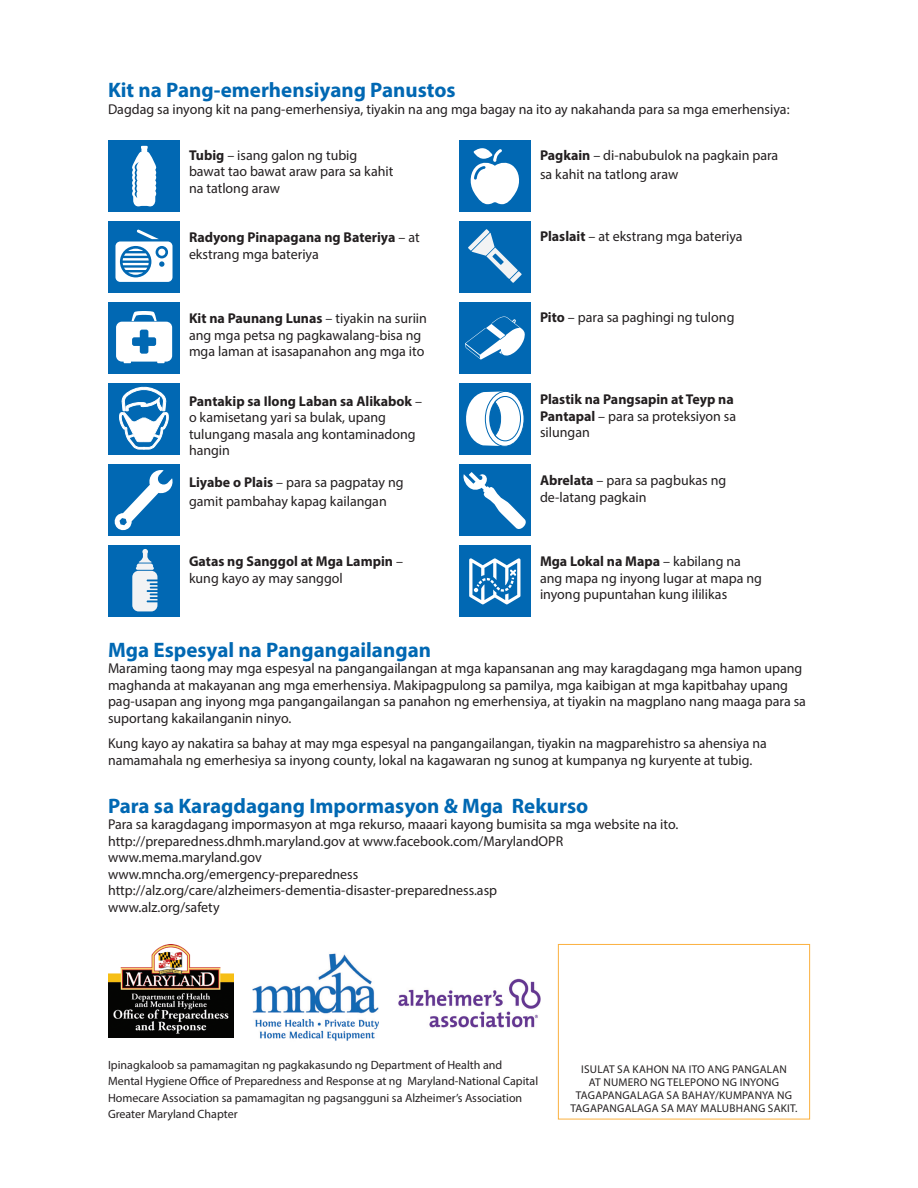
<style>
.page{position:relative;width:918px;height:1188px;background:#fff}
.page>*{position:absolute;margin:0;border:0;box-sizing:border-box;transform-origin:0 0}
.t1{font:700 21px "Myriad Pro";color:#0168b3}
.Body{font:14.25px/16.5px "Myriad Pro";color:#231f20}
.t2{font:700 14.25px/16.5px "Myriad Pro";color:#231f20}
.t3{font:12px/16.5px "Myriad Pro";color:#231f20}
.t4{font:11.25px/12.8px "Myriad Pro";letter-spacing:.02em;color:#231f20;text-align:center}
.s1{font-weight:700}
.s2{font-weight:400}
</style>
<div class="page">
<div style="left:108px;top:140px;width:72px;height:72px;background:#0168b3"></div>
<svg style="left:132px;top:146px;width:24px;height:61px"></svg>
<div style="left:459px;top:140px;width:72px;height:72px;background:#0168b3"></div>
<svg style="left:470px;top:148px;width:50px;height:56px"></svg>
<div style="left:108px;top:221px;width:72px;height:72px;background:#0168b3"></div>
<svg style="left:115px;top:230px;width:58px;height:52px"></svg>
<div style="left:459px;top:221px;width:72px;height:72px;background:#0168b3"></div>
<svg style="left:468px;top:229px;width:54px;height:54px"></svg>
<div style="left:108px;top:302px;width:72px;height:72px;background:#0168b3"></div>
<svg style="left:116px;top:311px;width:56px;height:52px"></svg>
<div style="left:459px;top:302px;width:72px;height:72px;background:#0168b3"></div>
<svg style="left:465px;top:317px;width:60px;height:43px"></svg>
<div style="left:108px;top:383px;width:72px;height:72px;background:#0168b3"></div>
<svg style="left:119px;top:386px;width:50px;height:64px"></svg>
<div style="left:459px;top:383px;width:72px;height:72px;background:#0168b3"></div>
<svg style="left:466px;top:391px;width:57px;height:55px"></svg>
<div style="left:108px;top:464px;width:72px;height:72px;background:#0168b3"></div>
<svg style="left:114px;top:470px;width:59px;height:61px"></svg>
<div style="left:459px;top:464px;width:72px;height:72px;background:#0168b3"></div>
<svg style="left:463px;top:472px;width:63px;height:57px"></svg>
<div style="left:108px;top:545px;width:72px;height:72px;background:#0168b3"></div>
<svg style="left:132px;top:549px;width:25px;height:62px"></svg>
<div style="left:459px;top:545px;width:72px;height:72px;background:#0168b3"></div>
<svg style="left:469px;top:558px;width:51px;height:46px"></svg>
<img style="left:252px;top:953px;width:126px;height:88px">
<img style="left:398px;top:978px;width:143px;height:50px">
<img style="left:108px;top:944px;width:126px;height:94px">
<div style="left:558px;top:944px;width:252px;height:175px;border:1px solid #fbb03f"></div>
<p class="t1" style="left:108px;top:77px;width:349px">Kit na Pang-emerhensiyang Panustos</p>
<p class="Body" style="left:108px;top:101px;width:683px">Dagdag sa inyong kit na pang-emerhensiya, tiyakin na ang mga bagay na ito ay nakahanda para sa mga emerhensiya:</p>
<p class="Body" style="left:189px;top:147px;width:206px"><span class="s1">Tubig</span> – isang galon ng tubig bawat tao bawat araw para sa kahit na tatlong araw</p>
<p class="t2" style="left:189px;top:229px;width:232px">Radyong Pinapagana ng Bateriya <span class="s2">– at ekstrang mga bateriya</span></p>
<p class="Body" style="left:540px;top:145px;width:240px;line-height:19.5px"><span class="s1">Pagkain</span> – di-nabubulok na pagkain para sa kahit na tatlong araw</p>
<p class="Body" style="left:540px;top:228px;width:204px"><span class="s1">Plaslait</span> – at ekstrang mga bateriya</p>
<p class="Body" style="left:189px;top:310px;width:239px"><span class="s1">Kit na Paunang Lunas</span> – tiyakin na suriin ang mga petsa ng pagkawalang-bisa ng mga laman at isasapanahon ang mga ito</p>
<p class="Body" style="left:189px;top:393px;width:235px"><span class="s1">Pantakip sa Ilong Laban sa Alikabok</span> – o kamisetang yari sa bulak, upang tulungang masala ang kontaminadong hangin</p>
<p class="Body" style="left:189px;top:472px;width:216px;line-height:19.5px"><span class="s1">Liyabe o Plais</span> – para sa pagpatay ng gamit pambahay kapag kailangan</p>
<p class="t2" style="left:189px;top:553px;width:215px">Gatas ng Sanggol at Mga Lampin <span class="s2">– kung kayo ay may sanggol</span></p>
<p class="Body" style="left:540px;top:309px;width:196px"><span class="s1">Pito</span> – para sa paghingi ng tulong</p>
<p class="t2" style="left:540px;top:391px;width:198px">Plastik na Pangsapin at Teyp na<br>Pantapal <span class="s2">– para sa proteksiyon sa silungan</span></p>
<p class="Body" style="left:540px;top:472px;width:188px"><span class="s1">Abrelata</span> – para sa pagbukas ng de-latang pagkain</p>
<p class="Body" style="left:540px;top:553px;width:224px"><span class="s1">Mga Lokal na Mapa</span> – kabilang na ang mapa ng inyong lugar at mapa ng inyong pupuntahan kung ililikas</p>
<p class="t1" style="left:108px;top:636px;width:325px">Mga Espesyal na Pangangailangan</p>
<p class="Body" style="left:108px;top:660px;width:699px">Maraming taong may mga espesyal na pangangailangan at mga kapansanan ang may karagdagang mga hamon upang maghanda at makayanan ang mga emerhensiya. Makipagpulong sa pamilya, mga kaibigan at mga kapitbahay upang pag-usapan ang inyong mga pangangailangan sa panahon ng emerhensiya, at tiyakin na magplano nang maaga para sa suportang kakailanganin ninyo.</p>
<p class="Body" style="left:108px;top:735px;width:660px">Kung kayo ay nakatira sa bahay at may mga espesyal na pangangailangan, tiyakin na magparehistro sa ahensiya na namamahala ng emerhesiya sa inyong county, lokal na kagawaran ng sunog at kumpanya ng kuryente at tubig.</p>
<p class="t1" style="left:108px;top:792px;width:482px">Para sa Karagdagang Impormasyon &amp; Mga Rekurso</p>
<p class="Body" style="left:108px;top:816px;width:572px">Para sa karagdagang impormasyon at mga rekurso, maaari kayong bumisita sa mga website na ito.</p>
<p class="Body" style="left:108px;top:832px;width:457px">http://preparedness.dhmh.maryland.gov at www.facebook.com/MarylandOPR www.mema.maryland.gov</p>
<p class="Body" style="left:108px;top:865px;width:391px">www.mncha.org/emergency-preparedness http://alz.org/care/alzheimers-dementia-disaster-preparedness.asp www.alz.org/safety</p>
<p class="t3" style="left:108px;top:1056px;width:432px">Ipinagkaloob sa pamamagitan ng pagkakasundo ng Department of Health and Mental Hygiene Office of Preparedness and Response at ng Maryland-National Capital Homecare Association sa pamamagitan ng pagsangguni sa Alzheimer’s Association Greater Maryland Chapter</p>
<p class="t4" style="left:571px;top:1063px;width:228px">ISULAT SA KAHON NA ITO ANG PANGALAN<br>AT NUMERO NG TELEPONO NG INYONG TAGAPANGALAGA SA BAHAY/KUMPANYA NG TAGAPANGALAGA SA MAY MALUBHANG SAKIT.</p>
</div>
